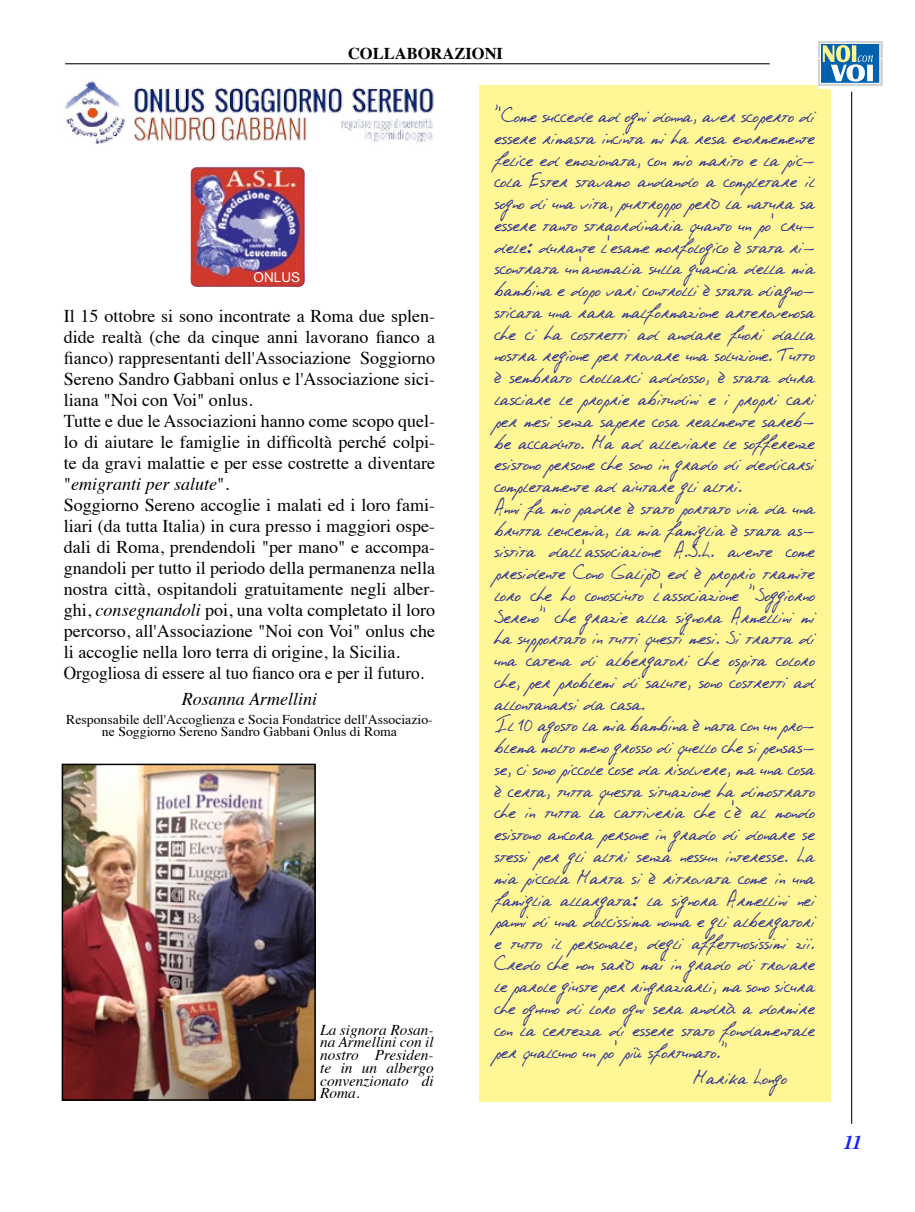
<style>
.page{position:relative;width:915px;height:1212px;background:#fff}
.page>*{position:absolute;margin:0;border:0;box-sizing:border-box;transform-origin:0 0}
.t1{font:21.6px/21.8px "Phont Phreak's Handwriting";color:#2e3092;scale:.94 1}
.t2{font:21.6px "Phont Phreak's Handwriting";color:#2e3092;scale:.95 1}
.t3{font:italic 700 19.5px "Times";color:#1922fb}
.t4{font:18px/21px "Times";color:#000}
.t5{font:italic 18px "Times";color:#000}
.t6{font:700 16.5px "Times";color:#000}
.t7{font:italic 15px/12.8px "Times";color:#000;text-align:justify}
.t8{font:13.5px/12.8px "Times";color:#000;text-align:center}
.t9{font:13.5px "Arial";color:#fff}
.s1{font-style:italic}
</style>
<div class="page">
<div style="left:479px;top:85px;width:351px;height:1016px;background:#fff795"></div>
<hr style="left:65px;top:63px;width:704px;height:1px;background:#000">
<svg style="left:818px;top:41px;width:65px;height:48px"></svg>
<div style="left:817px;top:41px;width:64px;height:16px;background:#d1d3d4"></div>
<svg style="left:818px;top:59px;width:63px;height:26px"></svg>
<div style="left:820px;top:43px;width:59px;height:40px;background:#0061af;border:1px solid #fff"></div>
<svg style="left:822px;top:45px;width:50px;height:37px"></svg>
<hr style="left:850px;top:92px;width:1px;height:1032px;background:#000">
<img style="left:64px;top:81px;width:370px;height:63px">
<img style="left:190px;top:167px;width:115px;height:120px">
<img style="left:65px;top:767px;width:248px;height:331px">
<div style="left:62px;top:764px;width:254px;height:337px;border:2px solid #000"></div>
<p class="t6" style="left:348px;top:37px;width:156px">COLLABORAZIONI</p>
<p class="t9" style="left:253px;top:270px;width:48px">ONLUS</p>
<p class="t4" style="left:64px;top:304px;width:372px">Il 15 ottobre si sono incontrate a Roma due splen&shy;dide realtà (che da cinque anni lavorano fianco a fianco) rappresentanti dell'Associazione Soggiorno Sereno Sandro Gabbani onlus e l'Associazione sici&shy;liana "Noi con Voi" onlus.<br>Tutte e due le Associazioni hanno come scopo quel&shy;lo di aiutare le famiglie in difficoltà perché colpi&shy;te da gravi malattie e per esse costrette a diventare "<span class="s1">emigranti per salute</span>".<br>Soggiorno Sereno accoglie i malati ed i loro fami&shy;liari (da tutta Italia) in cura presso i maggiori ospe&shy;dali di Roma, prendendoli "per mano" e accompa&shy;gnandoli per tutto il periodo della permanenza nella nostra città, ospitandoli gratuitamente negli alber&shy;ghi, <span class="s1">consegnandoli</span> poi, una volta completato il loro percorso, all'Associazione "Noi con Voi" onlus che li accoglie nella loro terra di origine, la Sicilia.<br>Orgogliosa di essere al tuo fianco ora e per il futuro.</p>
<p class="t5" style="left:182px;top:683px;width:137px">Rosanna Armellini</p>
<p class="t8" style="left:66px;top:711px;width:368px">Responsabile dell'Accoglienza e Socia Fondatrice dell'Associazio&shy;ne Soggiorno Sereno Sandro Gabbani Onlus di Roma</p>
<p class="t7" style="left:320px;top:1022px;width:115px">La signora Rosan&shy;na Armellini con il nostro Presiden&shy;te in un albergo convenzionato di Roma.</p>
<p class="t1" style="left:494px;top:104px;width:342px">"Come succede ad ogni donna, aver scoperto di essere rimasta incinta mi ha resa enormemente felice ed emozionata, con mio marito e la pic&shy;cola Ester stavamo andando a completare il sogno di una vita, purtroppo però la natura sa essere tanto straordinaria quanto un po' cru&shy;dele: durante l'esame morfologico è stata ri&shy;scontrata un'anomalia sulla guancia della mia bambina e dopo vari controlli è stata diagno&shy;sticata una rara malformazione arterovenosa che ci ha costretti ad andare fuori dalla nostra regione per trovare una soluzione. Tutto è sembrato crollarci addosso, è stata dura lasciare le proprie abitudini e i propri cari per mesi senza sapere cosa realmente sareb&shy;be accaduto. Ma ad alleviare le sofferenze esistono persone che sono in grado di dedicarsi completamente ad aiutare gli altri.<br>Anni fa mio padre è stato portato via da una brutta leucemia, la mia famiglia è stata as&shy;sistita dall'associazione A.S.L. avente come presidente Cono Galipò ed è proprio tramite loro che ho conosciuto l'associazione "Soggiorno Sereno" che grazie alla signora Armellini mi ha supportato in tutti questi mesi. Si tratta di una catena di albergatori che ospita coloro che, per problemi di salute, sono costretti ad allontanarsi da casa.<br>Il 10 agosto la mia bambina è nata con un pro&shy;blema molto meno grosso di quello che si pensas&shy;se, ci sono piccole cose da risolvere, ma una cosa è certa, tutta questa situazione ha dimostrato che in tutta la cattiveria che c'è al mondo esistono ancora persone in grado di donare se stessi per gli altri senza nessun interesse. La mia piccola Marta si è ritrovata come in una famiglia allargata: la signora Armellini nei panni di una dolcissima nonna e gli albergatori e tutto il personale, degli affettuosissimi zii.<br>Credo che non sarò mai in grado di trovare le parole giuste per ringraziarli, ma sono sicura che ognuno di loro ogni sera andrà a dormire con la certezza di essere stato fondamentale per qualcuno un po' più sfortunato."</p>
<p class="t2" style="left:693px;top:1064px;width:100px">Marika Longo</p>
<p class="t3" style="left:843px;top:1124px;width:20px">11</p>
</div>
